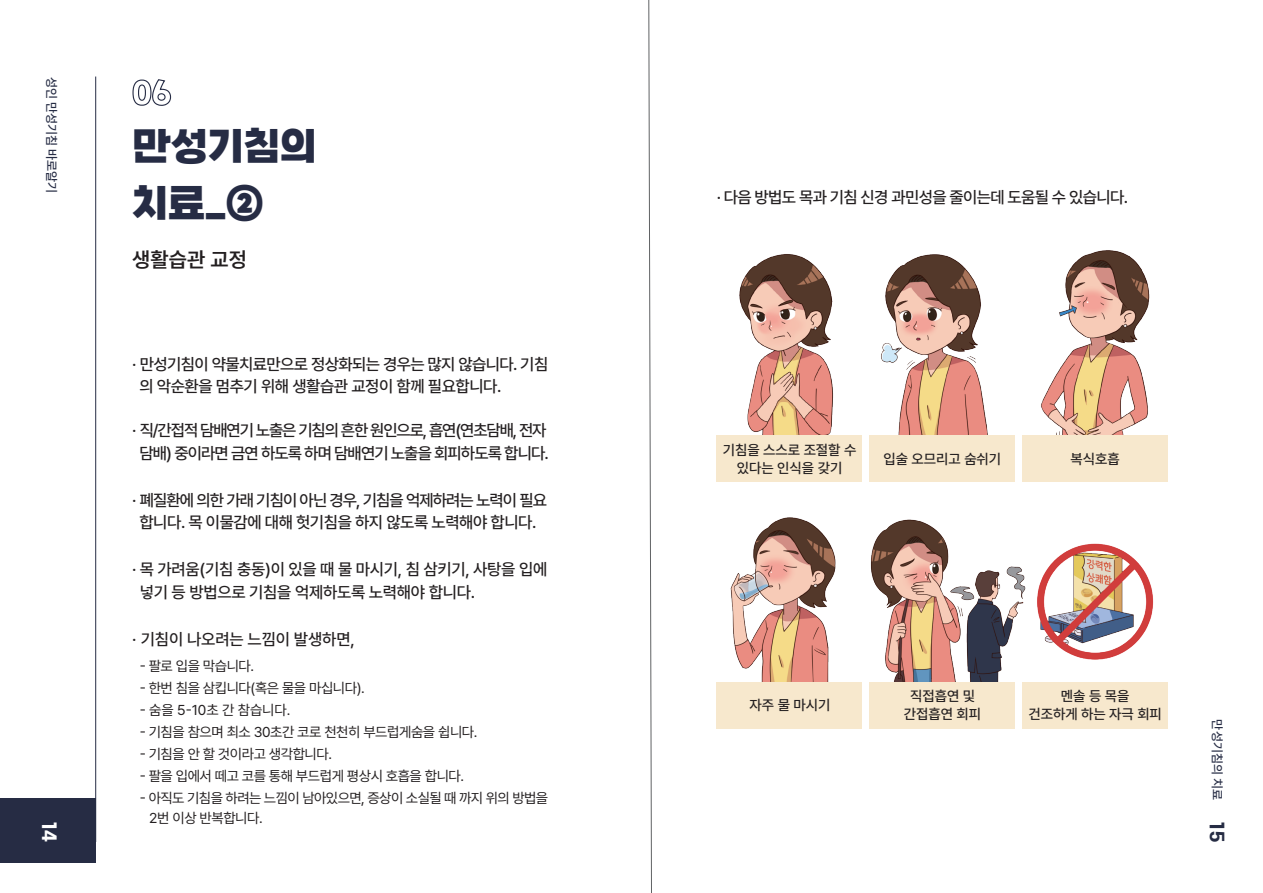
<style>
.page{position:relative;width:1263px;height:893px;background:#fff}
.page>*{position:absolute;margin:0;border:0;box-sizing:border-box;transform-origin:0 0}
.t1{font:800 42px/57px "Gangwon Edu Power";color:#262c44}
.t2{font:600 21px "Pretendard";letter-spacing:.005em;color:#231f20}
.t3{font:18px "Gmarket Sans TTF Bold";color:#fff;scale:.95 1}
.t4{font:18px "Gmarket Sans TTF Bold";color:#262c44;scale:.95 1}
.t5{font:500 16.5px/22.5px "Pretendard";letter-spacing:-.055em;color:#231f20;text-align:center}
.t6{font:500 16.5px/22.5px "Pretendard";letter-spacing:-.035em;color:#231f20}
.t7{font:500 16.5px/22.5px "Pretendard";letter-spacing:-.015em;color:#231f20}
.t8{font:500 16.5px "Pretendard";letter-spacing:-.005em;color:#231f20}
.t9{font:14.25px/19.5px "Pretendard";letter-spacing:-.025em;color:#231f20}
.t10{font:500 14.25px/18px "Pretendard";color:#231f20;text-align:center}
.t11{font:14.25px "Pretendard";letter-spacing:-.005em;color:#231f20}
.t12{font:500 12.75px "Pretendard";color:#262c44}
</style>
<div class="page">
<img style="left:716px;top:254px;width:117px;height:194px">
<img style="left:881px;top:254px;width:107px;height:181px">
<img style="left:1041px;top:250px;width:109px;height:185px">
<img style="left:716px;top:517px;width:120px;height:192px">
<img style="left:870px;top:519px;width:153px;height:163px">
<div style="left:0;top:799px;width:96px;height:64px;background:#262c44"></div>
<hr style="left:95px;top:77px;width:1px;height:765px;background:#262c44">
<div style="left:717px;top:435px;width:145px;height:47px;background:#f7e8cd"></div>
<div style="left:869px;top:435px;width:146px;height:47px;background:#f7e8cd"></div>
<div style="left:1022px;top:435px;width:146px;height:47px;background:#f7e8cd"></div>
<div style="left:717px;top:682px;width:145px;height:47px;background:#f7e8cd"></div>
<div style="left:869px;top:682px;width:146px;height:47px;background:#f7e8cd"></div>
<div style="left:1022px;top:682px;width:146px;height:47px;background:#f7e8cd"></div>
<img style="left:1023px;top:543px;width:131px;height:117px">
<svg style="left:132px;top:79px;width:40px;height:27px"></svg>
<svg style="left:648px;top:0;width:4px;height:893px"></svg>
<p class="t12" style="left:61px;top:77px;width:118px;rotate:90deg">성인 만성기침 바로알기</p>
<h1 class="t1" style="left:132px;top:119px;width:186px">만성기침의 치료_②</h1>
<h2 class="t2" style="left:132px;top:244px;width:116px">생활습관 교정</h2>
<p class="t6" style="left:139px;top:352px;width:410px;text-indent:-7px">· 만성기침이 약물치료만으로 정상화되는 경우는 많지 않습니다. 기침 의 악순환을 멈추기 위해 생활습관 교정이 함께 필요합니다.</p>
<p class="t5" style="left:132px;top:419px;width:418px">· 직/간접적 담배연기 노출은 기침의 흔한 원인으로, 흡연(연초담배, 전자 담배) 중이라면 금연 하도록 하며 담배연기 노출을 회피하도록 합니다.</p>
<p class="t6" style="left:717px;top:185px;width:413px">· 다음 방법도 목과 기침 신경 과민성을 줄이는데 도움될 수 있습니다.</p>
<p class="t10" style="left:723px;top:440px;width:135px">기침을 스스로 조절할 수 있다는 인식을 갖기</p>
<p class="t10" style="left:883px;top:449px;width:119px">입술 오므리고 숨쉬기</p>
<p class="t10" style="left:1070px;top:449px;width:51px">복식호흡</p>
<p class="t5" style="left:132px;top:488px;width:416px">· 폐질환에 의한 가래 기침이 아닌 경우, 기침을 억제하려는 노력이 필요 합니다. 목 이물감에 대해 헛기침을 하지 않도록 노력해야 합니다.</p>
<p class="t7" style="left:140px;top:558px;width:409px;text-indent:-8px">· 목 가려움(기침 충동)이 있을 때 물 마시기, 침 삼키기, 사탕을 입에 넣기 등 방법으로 기침을 억제하도록 노력해야 합니다.</p>
<p class="t8" style="left:132px;top:627px;width:224px">· 기침이 나오려는 느낌이 발생하면,</p>
<p class="t9" style="left:140px;top:656px;width:116px">- 팔로 입을 막습니다.</p>
<p class="t9" style="left:140px;top:678px;width:227px">- 한번 침을 삼킵니다(혹은 물을 마십니다).</p>
<p class="t11" style="left:140px;top:700px;width:152px">- 숨을 5-10초 간 참습니다.</p>
<p class="t9" style="left:140px;top:722px;width:339px">- 기침을 참으며 최소 30초간 코로 천천히 부드럽게숨을 쉽니다.</p>
<p class="t9" style="left:140px;top:744px;width:194px">- 기침을 안 할 것이라고 생각합니다.</p>
<p class="t9" style="left:140px;top:766px;width:326px">- 팔을 입에서 떼고 코를 통해 부드럽게 평상시 호흡을 합니다.</p>
<p class="t9" style="left:149px;top:788px;width:400px;text-indent:-10px">- 아직도 기침을 하려는 느낌이 남아있으면, 증상이 소실될 때 까지 위의 방법을<br>2번 이상 반복합니다.</p>
<p class="t10" style="left:904px;top:687px;width:79px">직접흡연 및 간접흡연 회피</p>
<p class="t10" style="left:1028px;top:687px;width:135px">멘솔 등 목을<br>건조하게 하는 자극 회피</p>
<p class="t10" style="left:749px;top:696px;width:82px">자주 물 마시기</p>
<p class="t12" style="left:1226px;top:719px;width:82px;rotate:90deg">만성기침의 치료</p>
<p class="t3" style="left:59px;top:822px;width:22px;rotate:90deg">14</p>
<p class="t4" style="left:1227px;top:822px;width:22px;rotate:90deg">15</p>
</div>
